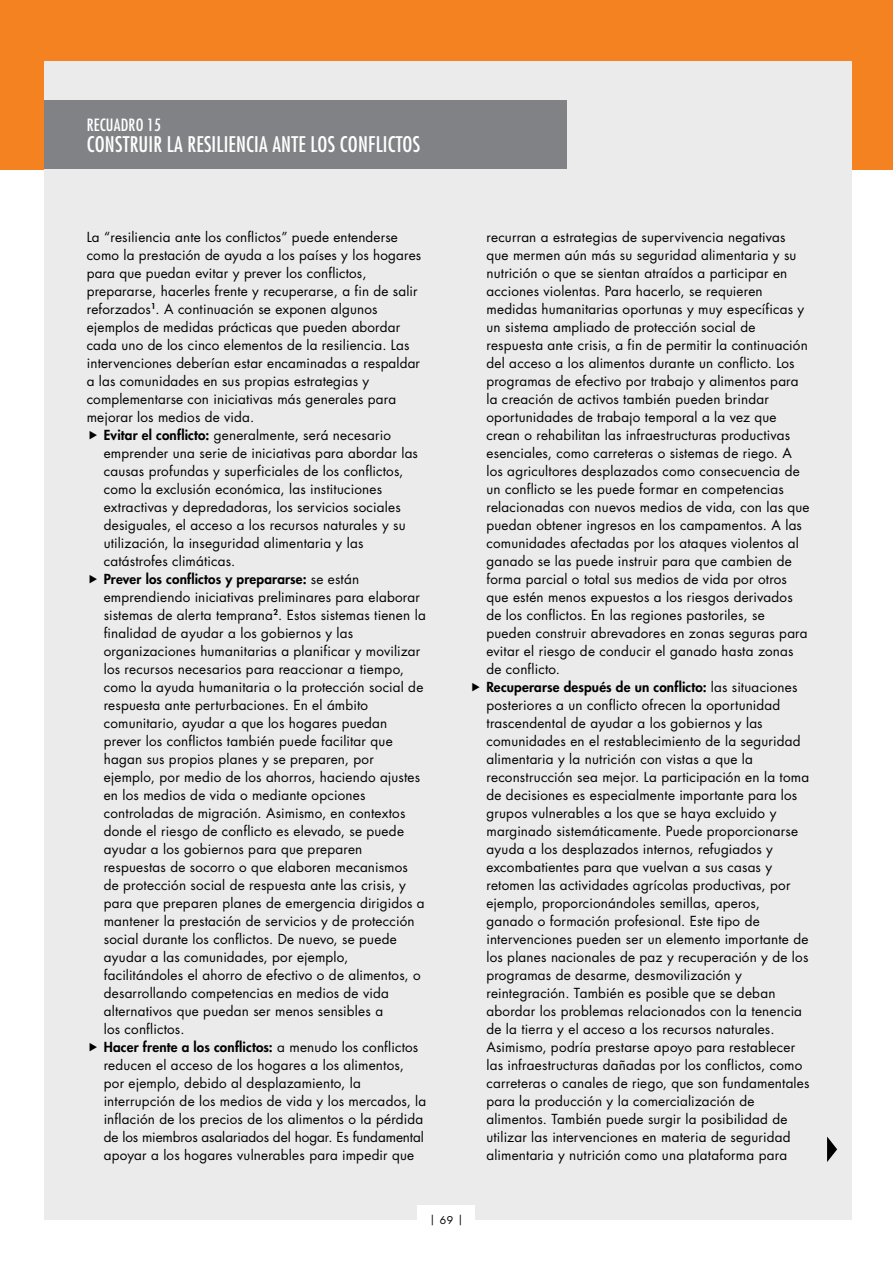
<style>
.page{position:relative;width:893px;height:1263px;background:#fff}
.page>*{position:absolute;margin:0;border:0;box-sizing:border-box;transform-origin:0 0}
.t1{font:condensed 21px "Futura Std";letter-spacing:.01em;color:#fff}
.t2{font:condensed 16.5px "Futura Std";letter-spacing:.01em;color:#fff}
.t3{font:13.5px/18px "Futura Std";letter-spacing:.015em;color:#000}
.t4{font:800 13.5px "Futura Std";letter-spacing:.015em;color:#000}
.t5{font:13.5px "Futura Std";letter-spacing:-.005em;color:#000}
.t6{font:10.5px "Futura Std";color:#000}
.s1{font-weight:800}
.s2{font-weight:400}
</style>
<div class="page">
<div style="left:0;top:0;width:893px;height:170px;background:#f58220"></div>
<div style="left:44px;top:61px;width:808px;height:1158px;background:#ebebec"></div>
<div style="left:44px;top:100px;width:523px;height:69px;background:#808285"></div>
<svg style="left:827px;top:1136px;width:10px;height:26px"></svg>
<div style="left:418px;top:1205px;width:57px;height:30px;background:#fff"></div>
<p class="t2" style="left:87px;top:115px;width:76px">RECUADRO 15</p>
<h1 class="t1" style="left:87px;top:132px;width:335px">CONSTRUIR LA RESILIENCIA ANTE LOS CONFLICTOS</h1>
<p class="t3" style="left:87px;top:228px;width:313px">La “resiliencia ante los conflictos” puede entenderse</p>
<p class="t3" style="left:87px;top:246px;width:336px">como la prestación de ayuda a los países y los hogares</p>
<p class="t3" style="left:87px;top:264px;width:281px">para que puedan evitar y prever los conflictos,</p>
<p class="t3" style="left:87px;top:282px;width:333px">prepararse, hacerles frente y recuperarse, a fin de salir</p>
<p class="t3" style="left:87px;top:300px;width:292px">reforzados<sup>1</sup>. A continuación se exponen algunos</p>
<p class="t3" style="left:87px;top:318px;width:315px">ejemplos de medidas prácticas que pueden abordar</p>
<p class="t3" style="left:87px;top:336px;width:324px">cada uno de los cinco elementos de la resiliencia. Las</p>
<p class="t3" style="left:87px;top:354px;width:335px">intervenciones deberían estar encaminadas a respaldar</p>
<p class="t3" style="left:87px;top:372px;width:284px">a las comunidades en sus propias estrategias y</p>
<p class="t3" style="left:87px;top:390px;width:311px">complementarse con iniciativas más generales para</p>
<p class="t3" style="left:87px;top:408px;width:169px">mejorar los medios de vida.</p>
<p class="t3" style="left:104px;top:426px;width:289px"><span class="s1">Evitar el conflicto:</span> generalmente, será necesario</p>
<p class="t3" style="left:104px;top:444px;width:316px">emprender una serie de iniciativas para abordar las</p>
<p class="t3" style="left:104px;top:462px;width:301px">causas profundas y superficiales de los conflictos,</p>
<p class="t3" style="left:104px;top:480px;width:280px">como la exclusión económica, las instituciones</p>
<p class="t3" style="left:104px;top:498px;width:298px">extractivas y depredadoras, los servicios sociales</p>
<p class="t3" style="left:104px;top:516px;width:303px">desiguales, el acceso a los recursos naturales y su</p>
<p class="t3" style="left:104px;top:534px;width:261px">utilización, la inseguridad alimentaria y las</p>
<p class="t3" style="left:104px;top:552px;width:133px">catástrofes climáticas.</p>
<p class="t4" style="left:104px;top:570px;width:257px">Prever los conflictos y prepararse: <span class="s2">se están</span></p>
<p class="t3" style="left:104px;top:588px;width:318px">emprendiendo iniciativas preliminares para elaborar</p>
<p class="t3" style="left:104px;top:606px;width:324px">sistemas de alerta temprana<sup>2</sup>. Estos sistemas tienen la</p>
<p class="t3" style="left:104px;top:624px;width:251px">finalidad de ayudar a los gobiernos y las</p>
<p class="t3" style="left:104px;top:642px;width:318px">organizaciones humanitarias a planificar y movilizar</p>
<p class="t3" style="left:104px;top:660px;width:302px">los recursos necesarios para reaccionar a tiempo,</p>
<p class="t3" style="left:104px;top:678px;width:321px">como la ayuda humanitaria o la protección social de</p>
<p class="t3" style="left:104px;top:696px;width:266px">respuesta ante perturbaciones. En el ámbito</p>
<p class="t3" style="left:104px;top:714px;width:285px">comunitario, ayudar a que los hogares puedan</p>
<p class="t3" style="left:104px;top:732px;width:290px">prever los conflictos también puede facilitar que</p>
<p class="t3" style="left:104px;top:750px;width:272px">hagan sus propios planes y se preparen, por</p>
<p class="t3" style="left:104px;top:768px;width:318px">ejemplo, por medio de los ahorros, haciendo ajustes</p>
<p class="t3" style="left:104px;top:786px;width:263px">en los medios de vida o mediante opciones</p>
<p class="t3" style="left:104px;top:804px;width:303px">controladas de migración. Asimismo, en contextos</p>
<p class="t3" style="left:104px;top:822px;width:302px">donde el riesgo de conflicto es elevado, se puede</p>
<p class="t3" style="left:104px;top:840px;width:260px">ayudar a los gobiernos para que preparen</p>
<p class="t3" style="left:104px;top:858px;width:306px">respuestas de socorro o que elaboren mecanismos</p>
<p class="t3" style="left:104px;top:876px;width:304px">de protección social de respuesta ante las crisis, y</p>
<p class="t3" style="left:104px;top:894px;width:322px">para que preparen planes de emergencia dirigidos a</p>
<p class="t3" style="left:104px;top:912px;width:312px">mantener la prestación de servicios y de protección</p>
<p class="t3" style="left:104px;top:930px;width:295px">social durante los conflictos. De nuevo, se puede</p>
<p class="t3" style="left:104px;top:948px;width:246px">ayudar a las comunidades, por ejemplo,</p>
<p class="t3" style="left:104px;top:966px;width:319px">facilitándoles el ahorro de efectivo o de alimentos, o</p>
<p class="t3" style="left:104px;top:984px;width:287px">desarrollando competencias en medios de vida</p>
<p class="t3" style="left:104px;top:1002px;width:281px">alternativos que puedan ser menos sensibles a</p>
<p class="t3" style="left:104px;top:1020px;width:82px">los conflictos.</p>
<p class="t4" style="left:104px;top:1038px;width:316px">Hacer frente a los conflictos: <span class="s2">a menudo los conflictos</span></p>
<p class="t3" style="left:104px;top:1056px;width:302px">reducen el acceso de los hogares a los alimentos,</p>
<p class="t3" style="left:104px;top:1074px;width:259px">por ejemplo, debido al desplazamiento, la</p>
<p class="t3" style="left:104px;top:1092px;width:324px">interrupción de los medios de vida y los mercados, la</p>
<p class="t3" style="left:104px;top:1110px;width:321px">inflación de los precios de los alimentos o la pérdida</p>
<p class="t5" style="left:104px;top:1128px;width:322px">de los miembros asalariados del hogar. Es fundamental</p>
<p class="t3" style="left:104px;top:1146px;width:312px">apoyar a los hogares vulnerables para impedir que</p>
<p class="t6" style="left:429px;top:1213px;width:35px">| 69 |</p>
<p class="t3" style="left:486px;top:228px;width:325px">recurran a estrategias de supervivencia negativas que mermen aún más su seguridad alimentaria y su nutrición o que se sientan atraídos a participar en acciones violentas. Para hacerlo, se requieren medidas humanitarias oportunas y muy específicas y un sistema ampliado de protección social de respuesta ante crisis, a fin de permitir la continuación del acceso a los alimentos durante un conflicto. Los programas de efectivo por trabajo y alimentos para la creación de activos también pueden brindar oportunidades de trabajo temporal a la vez que crean o rehabilitan las infraestructuras productivas esenciales, como carreteras o sistemas de riego. A los agricultores desplazados como consecuencia de un conflicto se les puede formar en competencias relacionadas con nuevos medios de vida, con las que puedan obtener ingresos en los campamentos. A las comunidades afectadas por los ataques violentos al ganado se las puede instruir para que cambien de forma parcial o total sus medios de vida por otros que estén menos expuestos a los riesgos derivados de los conflictos. En las regiones pastoriles, se pueden construir abrevadores en zonas seguras para evitar el riesgo de conducir el ganado hasta zonas de conflicto.<br><span class="s1">Recuperarse después de un conflicto:</span> las situaciones posteriores a un conflicto ofrecen la oportunidad trascendental de ayudar a los gobiernos y las comunidades en el restablecimiento de la seguridad alimentaria y la nutrición con vistas a que la reconstrucción sea mejor. La participación en la toma de decisiones es especialmente importante para los grupos vulnerables a los que se haya excluido y marginado sistemáticamente. Puede proporcionarse ayuda a los desplazados internos, refugiados y excombatientes para que vuelvan a sus casas y retomen las actividades agrícolas productivas, por ejemplo, proporcionándoles semillas, aperos, ganado o formación profesional. Este tipo de intervenciones pueden ser un elemento importante de los planes nacionales de paz y recuperación y de los programas de desarme, desmovilización y reintegración. También es posible que se deban abordar los problemas relacionados con la tenencia de la tierra y el acceso a los recursos naturales.<br>Asimismo, podría prestarse apoyo para restablecer las infraestructuras dañadas por los conflictos, como carreteras o canales de riego, que son fundamentales para la producción y la comercialización de alimentos. También puede surgir la posibilidad de utilizar las intervenciones en materia de seguridad alimentaria y nutrición como una plataforma para</p>
</div>
